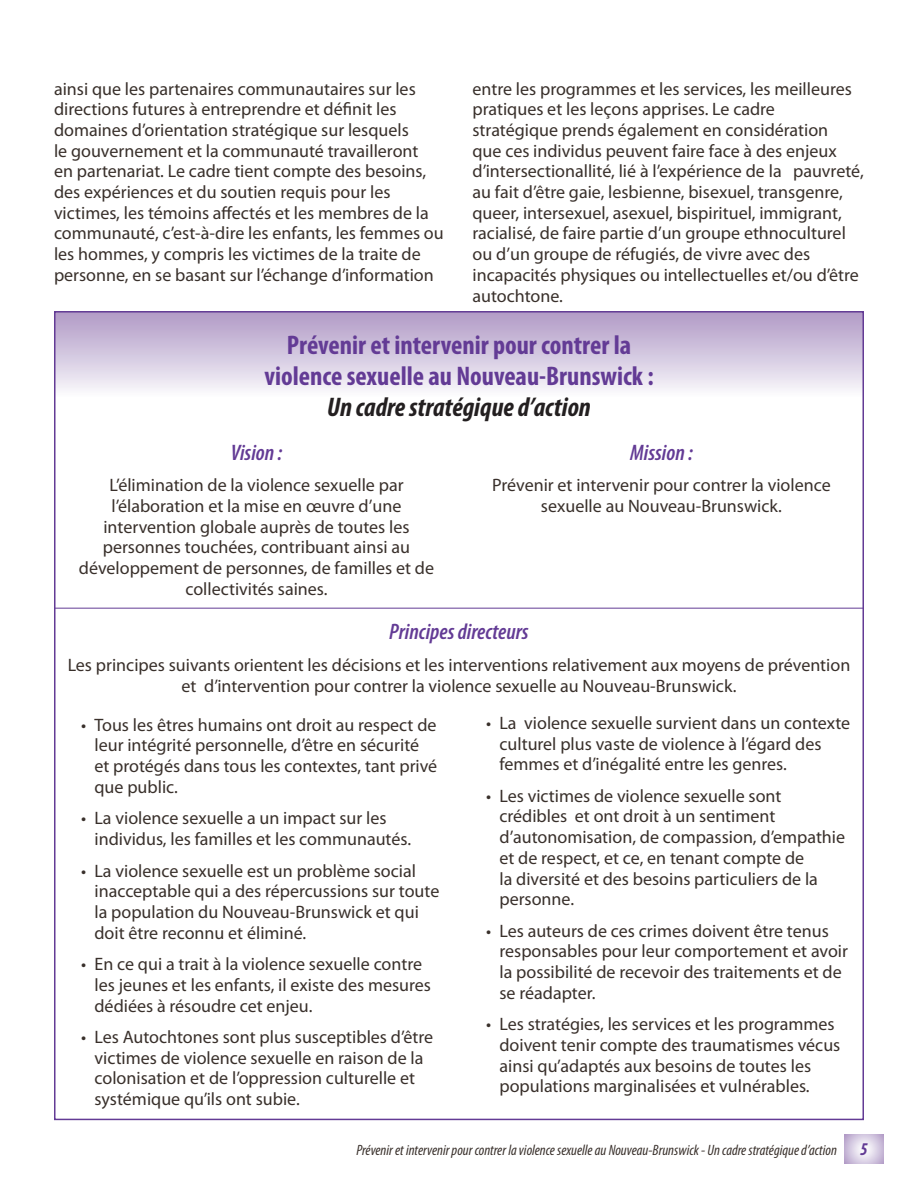
<style>
.page{position:relative;width:918px;height:1188px;background:#fff}
.page>*{position:absolute;margin:0;border:0;box-sizing:border-box;transform-origin:0 0}
.Heading{font:700 condensed 27px/31px "Myriad Pro";color:#633b95;text-align:center}
.Subhead{font:italic 600 condensed 22.5px "Myriad Pro";color:#633b95}
.Body_Text{font:18px/20.7px "Myriad Pro";color:#39302b}
.t1{font:italic 700 condensed 18px "Myriad Pro";color:#633b95}
.t2{font:italic condensed 15px "Myriad Pro";color:#39302b}
.s1{font-style:italic;color:#231f20}
</style>
<div class="page">
<svg style="left:845px;top:1134px;width:38px;height:30px"></svg>
<div style="left:54px;top:311px;width:810px;height:86px;background:linear-gradient(to bottom,#af98c4,#f9f9fc)"></div>
<hr style="left:54px;top:608px;width:810px;height:1px;background:#633b95">
<p class="Body_Text" style="left:54px;top:78px;width:391px">ainsi que les partenaires communautaires sur les directions futures à entreprendre et définit les domaines d’orientation stratégique sur lesquels<br>le gouvernement et la communauté travailleront<br>en partenariat. Le cadre tient compte des besoins, des expériences et du soutien requis pour les victimes, les témoins affectés et les membres de la communauté, c’est-à-dire les enfants, les femmes ou les hommes, y compris les victimes de la traite de personne, en se basant sur l’échange d’information</p>
<p class="Body_Text" style="left:472px;top:78px;width:393px">entre les programmes et les services, les meilleures pratiques et les leçons apprises. Le cadre stratégique prends également en considération<br>que ces individus peuvent faire face à des enjeux d’intersectionallité, lié à l’expérience de la pauvreté, au fait d’être gaie, lesbienne, bisexuel, transgenre, queer, intersexuel, asexuel, bispirituel, immigrant, racialisé, de faire partie d’un groupe ethnoculturel ou d’un groupe de réfugiés, de vivre avec des incapacités physiques ou intellectuelles et/ou d’être autochtone.</p>
<p class="Heading" style="left:264px;top:330px;width:391px">Prévenir et intervenir pour contrer la violence sexuelle au Nouveau-Brunswick :<br><span class="s1">Un cadre stratégique d’action</span></p>
<p class="Subhead" style="left:231px;top:440px;width:53px">Vision :</p>
<p class="Body_Text" style="left:79px;top:475px;width:357px;text-align:center">L’élimination de la violence sexuelle par l’élaboration et la mise en œuvre d’une intervention globale auprès de toutes les personnes touchées, contribuant ainsi au développement de personnes, de familles et de collectivités saines.</p>
<p class="Subhead" style="left:630px;top:440px;width:64px">Mission :</p>
<p class="Body_Text" style="left:492px;top:475px;width:340px;text-align:center">Prévenir et intervenir pour contrer la violence sexuelle au Nouveau-Brunswick.</p>
<p class="Subhead" style="left:389px;top:620px;width:141px">Principes directeurs</p>
<p class="Body_Text" style="left:68px;top:655px;width:784px;text-align:center">Les principes suivants orientent les décisions et les interventions relativement aux moyens de prévention et d’intervention pour contrer la violence sexuelle au Nouveau-Brunswick.</p>
<p class="Body_Text" style="left:94px;top:715px;width:344px;text-indent:-14px">• Tous les êtres humains ont droit au respect de leur intégrité personnelle, d’être en sécurité et protégés dans tous les contextes, tant privé que public.</p>
<p class="Body_Text" style="left:94px;top:808px;width:318px;text-indent:-14px">• La violence sexuelle a un impact sur les individus, les familles et les communautés.</p>
<p class="Body_Text" style="left:94px;top:860px;width:346px;text-indent:-14px">• La violence sexuelle est un problème social inacceptable qui a des répercussions sur toute la population du Nouveau-Brunswick et qui doit être reconnu et éliminé.</p>
<p class="Body_Text" style="left:94px;top:954px;width:338px;text-indent:-14px">• En ce qui a trait à la violence sexuelle contre les jeunes et les enfants, il existe des mesures dédiées à résoudre cet enjeu.</p>
<p class="Body_Text" style="left:94px;top:1027px;width:340px;text-indent:-14px">• Les Autochtones sont plus susceptibles d’être victimes de violence sexuelle en raison de la colonisation et de l’oppression culturelle et systémique qu’ils ont subie.</p>
<p class="Body_Text" style="left:500px;top:713px;width:352px;text-indent:-14px">• La violence sexuelle survient dans un contexte culturel plus vaste de violence à l’égard des femmes et d’inégalité entre les genres.</p>
<p class="Body_Text" style="left:500px;top:786px;width:347px;text-indent:-14px">• Les victimes de violence sexuelle sont crédibles et ont droit à un sentiment d’autonomisation, de compassion, d’empathie et de respect, et ce, en tenant compte de<br>la diversité et des besoins particuliers de la personne.</p>
<p class="Body_Text" style="left:500px;top:921px;width:350px;text-indent:-14px">• Les auteurs de ces crimes doivent être tenus responsables pour leur comportement et avoir la possibilité de recevoir des traitements et de se réadapter.</p>
<p class="Body_Text" style="left:500px;top:1014px;width:342px;text-indent:-14px">• Les stratégies, les services et les programmes doivent tenir compte des traumatismes vécus ainsi qu’adaptés aux besoins de toutes les populations marginalisées et vulnérables.</p>
<p class="t2" style="left:356px;top:1142px;width:482px">Prévenir et intervenir pour contrer la violence sexuelle au Nouveau-Brunswick - Un cadre stratégique d’action</p>
<p class="t1" style="left:860px;top:1140px;width:9px">5</p>
</div>
